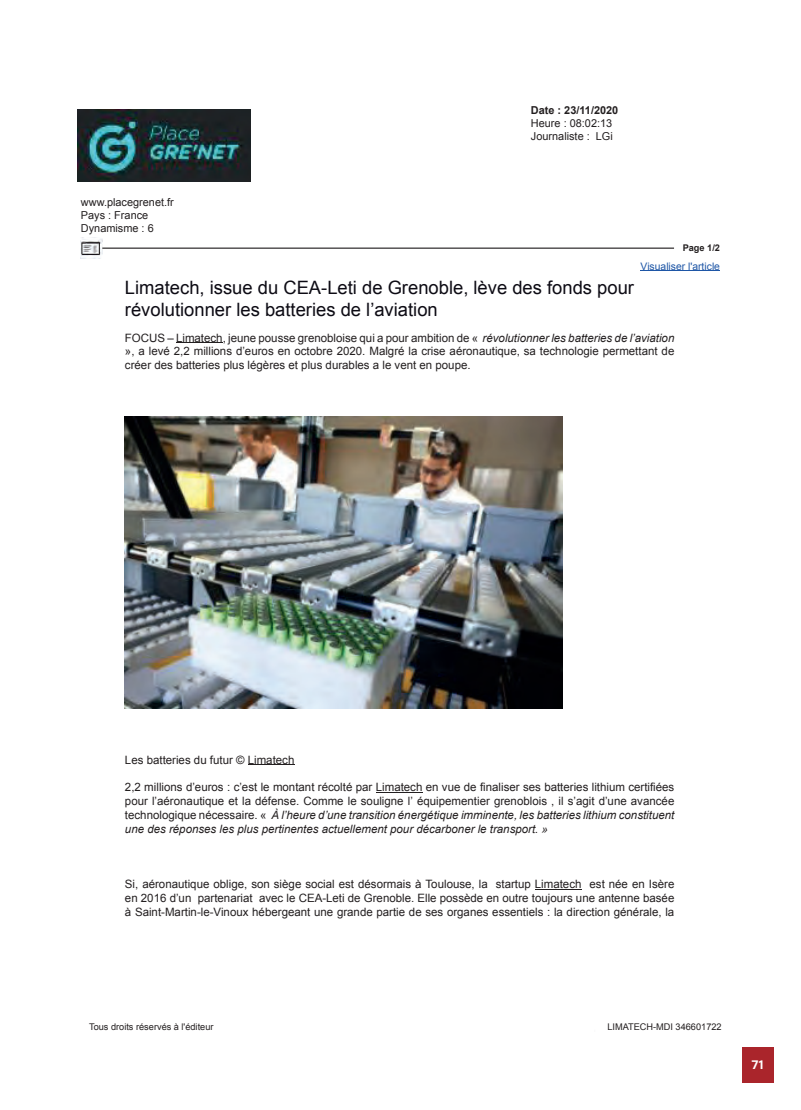
<style>
.page{position:relative;width:801px;height:1110px;background:#fff}
.page>*{position:absolute;margin:0;border:0;box-sizing:border-box;transform-origin:0 0}
.t1{font:18.38px/22.1px "Arial";color:#0d0b14}
.t2{font:100 12.5px "Saira";color:#fff}
.t3{font:11.5px/13.8px "Arial";color:#231f20;text-align:justify}
.t4{font:10.88px/13.1px "Arial";color:#231f20}
.t5{font:700 10.88px "Arial";color:#231f20}
.t6{font:10.38px "Arial";color:#1e56a6}
.t7{font:9.25px "Arial";color:#231f20}
.t8{font:700 9.25px "Arial";color:#231f20}
.s1{font-style:italic}
</style>
<div class="page">
<div style="left:741px;top:1046px;width:32px;height:36px;background:#aa252b"></div>
<img style="left:78px;top:110px;width:172px;height:72px">
<img style="left:81px;top:237px;width:21px;height:22px">
<hr style="left:102px;top:247px;width:572px;height:2px;background:#231f20">
<hr style="left:640px;top:270px;width:80px;height:1px;background:#1e56a6">
<hr style="left:176px;top:342px;width:47px;height:1px;background:#231f20">
<img style="left:125px;top:416px;width:437px;height:292px">
<hr style="left:248px;top:764px;width:46px;height:1px;background:#231f20">
<hr style="left:376px;top:792px;width:46px;height:1px;background:#231f20">
<hr style="left:535px;top:888px;width:46px;height:1px;background:#231f20">
<p class="t4" style="left:81px;top:195px;width:94px">www.placegrenet.fr<br>Pays : France<br>Dynamisme : 6</p>
<p class="t5" style="left:531px;top:103px;width:89px">Date : 23/11/2020</p>
<p class="t4" style="left:531px;top:117px;width:83px">Heure : 08:02:13<br>Journaliste : LGi</p>
<p class="t8" style="left:683px;top:241px;width:39px">Page 1/2</p>
<p class="t6" style="left:640px;top:259px;width:81px">Visualiser l'article</p>
<h1 class="t1" style="left:125px;top:276px;width:511px">Limatech, issue du CEA-Leti de Grenoble, lève des fonds pour révolutionner les batteries de l’aviation</h1>
<p class="t3" style="left:125px;top:330px;width:551px">FOCUS – Limatech, jeune pousse grenobloise qui a pour ambition de « <span class="s1">révolutionner les batteries de l’aviation </span>», a levé 2,2 millions d’euros en octobre 2020. Malgré la crise aéronautique, sa technologie permettant de créer des batteries plus légères et plus durables a le vent en poupe.</p>
<p class="t3" style="left:125px;top:752px;width:171px">Les batteries du futur © Limatech</p>
<p class="t3" style="left:125px;top:780px;width:551px">2,2 millions d’euros : c’est le montant récolté par Limatech en vue de finaliser ses batteries lithium certifiées pour l’aéronautique et la défense. Comme le souligne l’ équipementier grenoblois , il s’agit d’une avancée technologique nécessaire. « <span class="s1">À l’heure d’une transition énergétique imminente, les batteries lithium constituent une des réponses les plus pertinentes actuellement pour décarboner le transport. »</span></p>
<p class="t3" style="left:125px;top:876px;width:551px">Si, aéronautique oblige, son siège social est désormais à Toulouse, la startup Limatech est née en Isère en 2016 d’un partenariat avec le CEA-Leti de Grenoble. Elle possède en outre toujours une antenne basée à Saint-Martin-le-Vinoux hébergeant une grande partie de ses organes essentiels : la direction générale, la</p>
<p class="t7" style="left:89px;top:1019px;width:126px">Tous droits réservés à l'éditeur</p>
<p class="t7" style="left:607px;top:1019px;width:116px">LIMATECH-MDI 346601722</p>
<p class="t2" style="left:751px;top:1053px;width:13px">71</p>
</div>
